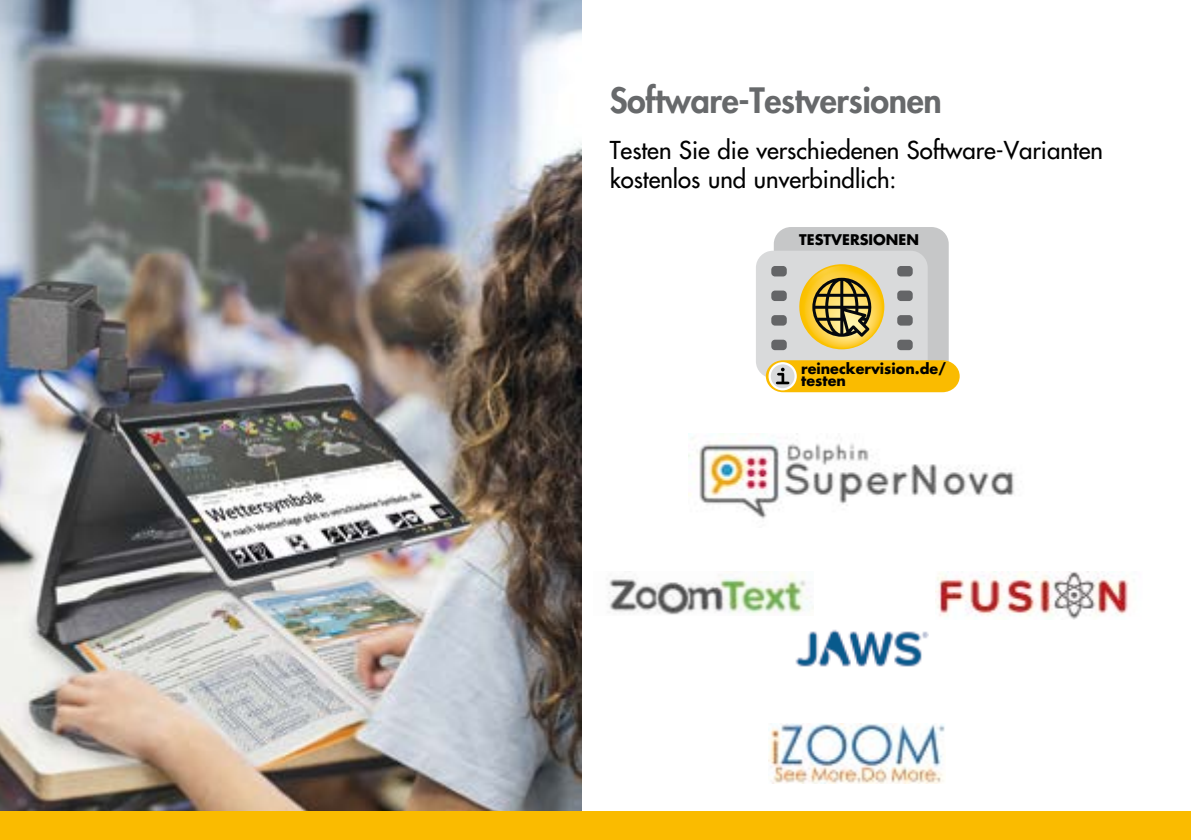
<style>
.page{position:relative;width:1191px;height:840px;background:#fff}
.page>*{position:absolute;margin:0;border:0;box-sizing:border-box;transform-origin:0 0}
.Subhead{font:800 34px "Futura Std";letter-spacing:-.01em;color:#67696b}
.Grundtext{font:500 24px/28.8px "Futura Std";color:#000}
.Tabelle{font:700 14.4px/12px "Futura Std";color:#000}
</style>
<div class="page">
<img style="left:0;top:0;width:581px;height:811px">
<div style="left:756px;top:250px;width:171px;height:128px;background:#d9dadb;border-radius:17px"></div>
<img style="left:688px;top:433px;width:327px;height:86px">
<img style="left:768px;top:723px;width:177px;height:60px">
<img style="left:935px;top:571px;width:194px;height:48px">
<img style="left:608px;top:572px;width:205px;height:42px">
<img style="left:795px;top:629px;width:133px;height:38px">
<div style="left:0;top:811px;width:1191px;height:28px;background:#fabb00"></div>
<svg style="left:766px;top:227px;width:193px;height:165px"></svg>
<p class="Subhead" style="left:609px;top:79px;width:334px">Software-Testversionen</p>
<p class="Grundtext" style="left:609px;top:136px;width:495px">Testen Sie die verschiedenen Software-Varianten kostenlos und unverbindlich:</p>
<p class="Tabelle" style="left:799px;top:234px;width:121px">TESTVERSIONEN</p>
<p class="Tabelle" style="left:801px;top:362px;width:147px">reineckervision.de/ testen</p>
</div>
